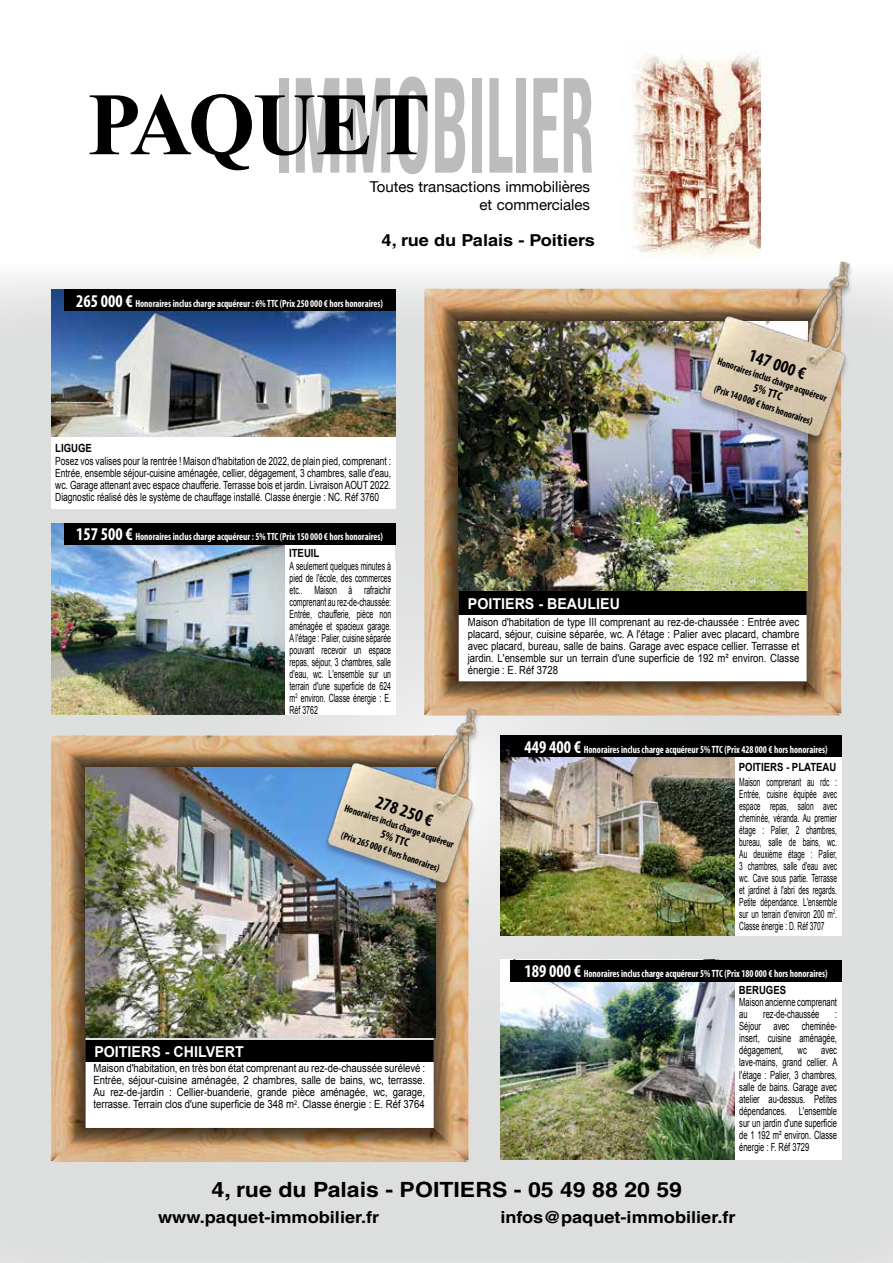
<style>
.page{position:relative;width:893px;height:1263px;background:#fff}
.page>*{position:absolute;margin:0;border:0;box-sizing:border-box;transform-origin:0 0}
.t1{font:700 21px "Helvetica LT Std";color:#000;scale:1.1 1}
.t2{font:700 condensed 18px "Myriad Pro";color:#000}
.t3{font:700 16.5px "Helvetica LT Std";color:#000;scale:1.1 1}
.t4{font:15px/18px "Helvetica Neue";color:#000;text-align:right}
.t5{font:700 15px "Arial";color:#fff;scale:.95 1}
.t6{font:700 condensed 12px "Myriad Pro";color:#000}
.t7{font:11.25px/12px "Arial";color:#000;text-align:justify;scale:.85 1}
.t8{font:11.25px/12px "Arial";color:#000;text-align:justify;scale:.62 1}
.t9{font:11.25px/12px "Arial";color:#000;text-align:justify;scale:.59 1}
.t10{font:11.25px/12px "Arial";color:#000;text-align:justify;scale:.75 1}
.t11{font:11.25px/12px "Arial";color:#000;text-align:justify;scale:.67 1}
.t12{font:700 11.25px "Arial";color:#000;scale:.85 1}
.t13{font:700 condensed 10.5px "Myriad Pro";color:#fff;scale:.9 1}
.t14{font:700 condensed 10.5px "Myriad Pro";color:#000;scale:.9 1}
.s1{font-size:18px}
</style>
<div class="page">
<div style="left:0;top:264px;width:893px;height:999px;background:#dddede"></div>
<img style="left:631px;top:54px;width:129px;height:203px">
<svg style="left:435px;top:78px;width:30px;height:95px"></svg>
<div style="left:472px;top:78px;width:10px;height:95px;background:#bbbcbc"></div>
<svg style="left:489px;top:78px;width:23px;height:95px"></svg>
<div style="left:516px;top:78px;width:10px;height:95px;background:#bbbcbc"></div>
<svg style="left:533px;top:78px;width:25px;height:95px"></svg>
<svg style="left:564px;top:78px;width:28px;height:95px"></svg>
<svg style="left:90px;top:77px;width:338px;height:97px"></svg>
<div style="left:455px;top:591px;width:352px;height:24px;background:#000"></div>
<div style="left:459px;top:615px;width:348px;height:66px;background:#fff"></div>
<div style="left:419px;top:289px;width:55px;height:425px;background:#000;opacity:.75"></div>
<img style="left:865px;top:289px;width:14px;height:13px">
<div style="left:792px;top:289px;width:68px;height:425px;background:#000;opacity:.75"></div>
<div style="left:425px;top:289px;width:414px;height:34px;background:#000;opacity:.75"></div>
<div style="left:425px;top:681px;width:415px;height:34px;background:#000;opacity:.75"></div>
<div style="left:285px;top:544px;width:110px;height:17px;background:#fff"></div>
<div style="left:285px;top:561px;width:110px;height:153px;background:#fff"></div>
<div style="left:85px;top:1041px;width:349px;height:21px;background:#000"></div>
<div style="left:86px;top:1062px;width:349px;height:66px;background:#fff"></div>
<div style="left:36px;top:736px;width:73px;height:425px;background:#000;opacity:.75"></div>
<div style="left:419px;top:736px;width:57px;height:425px;background:#000;opacity:.75"></div>
<div style="left:52px;top:735px;width:414px;height:35px;background:#000;opacity:.75"></div>
<div style="left:52px;top:1128px;width:415px;height:34px;background:#000;opacity:.75"></div>
<div style="left:735px;top:981px;width:107px;height:17px;background:#fff"></div>
<div style="left:735px;top:998px;width:106px;height:162px;background:#fff"></div>
<div style="left:735px;top:757px;width:107px;height:21px;background:#fff"></div>
<div style="left:735px;top:778px;width:106px;height:157px;background:#fff"></div>
<img style="left:51px;top:289px;width:344px;height:148px">
<img style="left:51px;top:523px;width:234px;height:191px">
<img style="left:458px;top:321px;width:350px;height:270px">
<img style="left:85px;top:768px;width:350px;height:269px">
<img style="left:501px;top:960px;width:234px;height:199px">
<img style="left:501px;top:735px;width:234px;height:200px">
<div style="left:64px;top:523px;width:331px;height:21px;background:#000"></div>
<div style="left:64px;top:289px;width:331px;height:21px;background:#000"></div>
<div style="left:51px;top:437px;width:344px;height:22px;background:#fff"></div>
<div style="left:51px;top:457px;width:344px;height:51px;background:#fff"></div>
<div style="left:510px;top:736px;width:332px;height:21px;background:#000"></div>
<div style="left:510px;top:960px;width:332px;height:21px;background:#000"></div>
<img style="left:684px;top:255px;width:174px;height:197px">
<img style="left:311px;top:702px;width:174px;height:196px">
<h3 class="t4" style="left:370px;top:179px;width:222px">Toutes transactions immobilières et commerciales</h3>
<h3 class="t3" style="left:382px;top:230px;width:195px">4, rue du Palais - Poitiers</h3>
<p class="t13" style="left:76px;top:296px;width:342px"><span class="s1">265 000 €</span> Honoraires inclus charge acquéreur : 6% TTC (Prix 250 000 € hors honoraires)</p>
<p class="t12" style="left:55px;top:441px;width:45px">LIGUGE</p>
<p class="t10" style="left:55px;top:455px;width:449px">Posez vos valises pour la rentrée ! Maison d'habitation de 2022, de plain pied, comprenant :<br>Entrée, ensemble séjour-cuisine aménagée, cellier, dégagement, 3 chambres, salle d'eau, wc. Garage attenant avec espace chaufferie. Terrasse bois et jardin. Livraison AOUT 2022.<br>Diagnostic réalisé dès le système de chauffage installé. Classe énergie : NC. Réf 3760</p>
<p class="t13" style="left:76px;top:530px;width:342px"><span class="s1">157 500 €</span> Honoraires inclus charge acquéreur : 5% TTC (Prix 150 000 € hors honoraires)</p>
<p class="t12" style="left:289px;top:545px;width:37px">ITEUIL</p>
<p class="t8" style="left:290px;top:560px;width:165px">A seulement quelques minutes à pied de l'école, des commerces etc.. Maison à rafraichir comprenant au rez-de-chaussée:<br>Entrée, chaufferie, pièce non aménagée et spacieux garage.<br>A l'étage : Palier, cuisine séparée pouvant recevoir un espace repas, séjour, 3 chambres, salle d'eau, wc. L'ensemble sur un terrain d'une superficie de 624 m<sup>2</sup> environ. Classe énergie : E.<br>Réf 3762</p>
<h2 class="t2" style="left:380px;top:790px;width:61px;rotate:19deg">278 250 €</h2>
<p class="t14" style="left:344px;top:828px;width:116px;rotate:19deg">(Prix 265 000 € hors honoraires)</p>
<p class="t14" style="left:347px;top:801px;width:129px;rotate:19deg">Honoraires inclus charge acquéreur</p>
<p class="t6" style="left:383px;top:826px;width:31px;rotate:19deg">5% TTC</p>
<h3 class="t5" style="left:94px;top:1041px;width:159px">POITIERS - CHILVERT</h3>
<p class="t7" style="left:94px;top:1062px;width:392px">Maison d'habitation, en très bon état comprenant au rez-de-chaussée surélevé :<br>Entrée, séjour-cuisine aménagée, 2 chambres, salle de bains, wc, terrasse.<br>Au rez-de-jardin : Cellier-buanderie, grande pièce aménagée, wc, garage, terrasse. Terrain clos d'une superficie de 348 m<sup>2</sup>. Classe énergie : E. Réf 3764</p>
<h2 class="t2" style="left:753px;top:344px;width:61px;rotate:19deg">147 000 €</h2>
<p class="t14" style="left:717px;top:382px;width:116px;rotate:19deg">(Prix 140 000 € hors honoraires)</p>
<p class="t14" style="left:720px;top:355px;width:129px;rotate:19deg">Honoraires inclus charge acquéreur</p>
<p class="t6" style="left:756px;top:380px;width:31px;rotate:19deg">5% TTC</p>
<h3 class="t5" style="left:468px;top:593px;width:162px">POITIERS - BEAULIEU</h3>
<p class="t7" style="left:468px;top:616px;width:392px">Maison d'habitation de type III comprenant au rez-de-chaussée : Entrée avec placard, séjour, cuisine séparée, wc. A l'étage : Palier avec placard, chambre avec placard, bureau, salle de bains. Garage avec espace cellier. Terrasse et jardin. L'ensemble sur un terrain d'une superficie de 192 m² environ. Classe énergie : E. Réf 3728</p>
<p class="t13" style="left:525px;top:743px;width:338px"><span class="s1">449 400 €</span> Honoraires inclus charge acquéreur 5% TTC (Prix 428 000 € hors honoraires)</p>
<p class="t12" style="left:739px;top:760px;width:116px">POITIERS - PLATEAU</p>
<p class="t9" style="left:739px;top:776px;width:167px">Maison comprenant au rdc :<br>Entrée, cuisine équipée avec espace repas, salon avec cheminée, véranda. Au premier étage : Palier, 2 chambres, bureau, salle de bains, wc.<br>Au deuxième étage : Palier, 3 chambres, salle d'eau avec wc. Cave sous partie. Terrasse et jardinet à l'abri des regards.<br>Petite dépendance. L'ensemble sur un terrain d'environ 200 m<sup>2</sup>.<br>Classe énergie : D. Réf 3707</p>
<p class="t13" style="left:525px;top:967px;width:338px"><span class="s1">189 000 €</span> Honoraires inclus charge acquéreur 5% TTC (Prix 180 000 € hors honoraires)</p>
<p class="t12" style="left:739px;top:982px;width:57px">BERUGES</p>
<p class="t11" style="left:739px;top:997px;width:147px">Maison ancienne comprenant au</p>
<p class="t11" style="left:763px;top:1009px;width:85px">rez-de-chaussée</p>
<p class="t11" style="left:739px;top:1009px;width:147px;text-indent:96px">:<br>Séjour avec cheminée&shy;insert, cuisine aménagée, dégagement,</p>
<p class="t11" style="left:739px;top:1045px;width:148px;text-indent:82px">avec lave-mains, grand cellier. A l'étage : Palier, 3 chambres, salle de bains. Garage avec atelier au-dessus. Petites dépendances. L'ensemble sur un jardin d'une superficie de 1 192 m² environ. Classe énergie : F. Réf 3729</p>
<p class="t11" style="left:798px;top:1045px;width:15px">wc</p>
<h1 class="t1" style="left:212px;top:1177px;width:429px">4, rue du Palais - POITIERS - 05 49 88 20 59</h1>
<h3 class="t3" style="left:158px;top:1207px;width:202px">www.paquet-immobilier.fr</h3>
<h3 class="t3" style="left:500px;top:1207px;width:215px">infos@paquet-immobilier.fr</h3>
</div>
